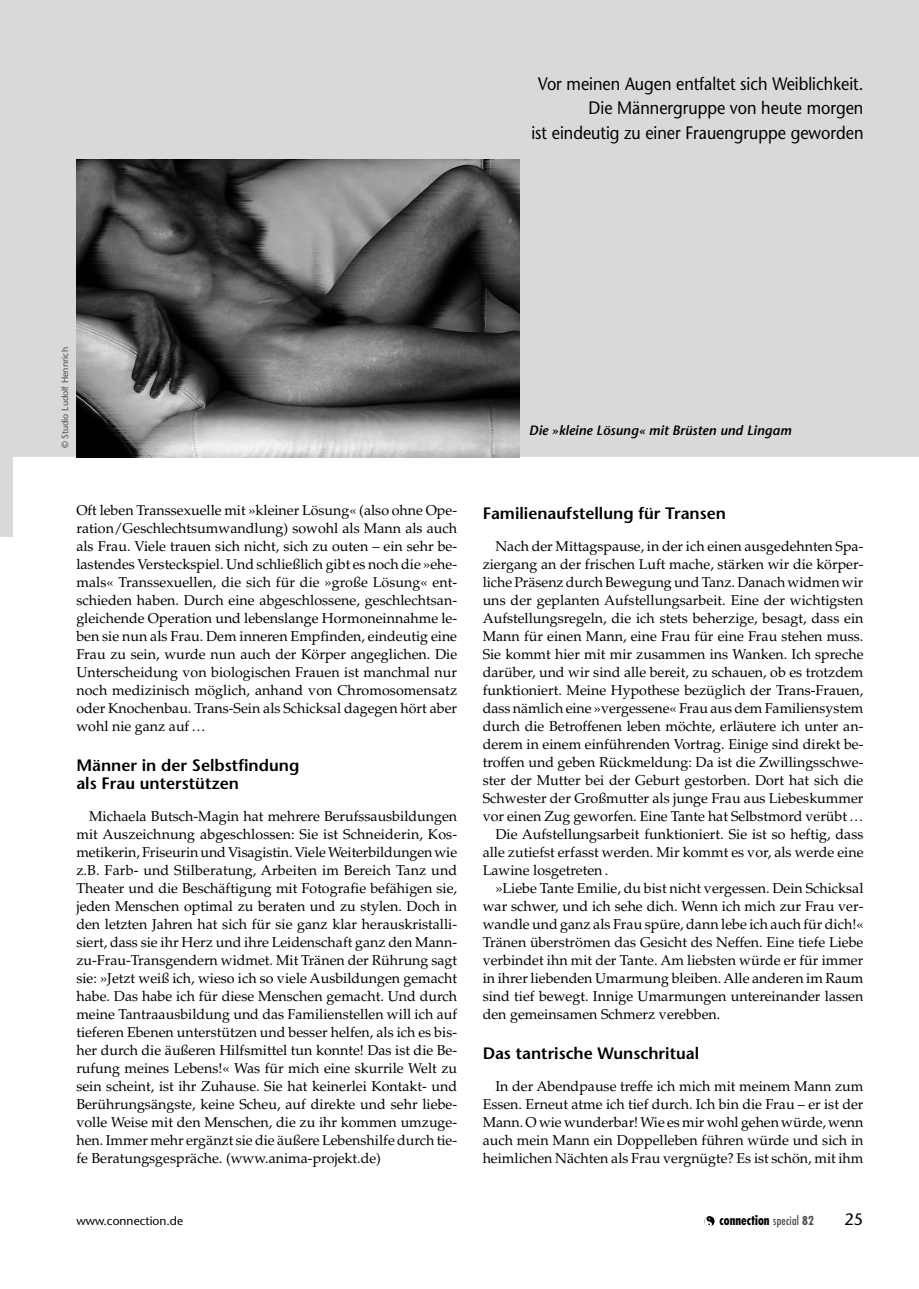
<style>
.page{position:relative;width:919px;height:1289px;background:#fff}
.page>*{position:absolute;margin:0;border:0;box-sizing:border-box;transform-origin:0 0}
.t1{font:18px/24px "Stone Sans";color:#000;text-align:right;scale:.9 1}
.t2{font:600 16.5px/18px "Stone Sans";color:#000}
.t3{font:16.5px "Stone Sans";color:#000}
.t4{font:14.25px/18px "Palatino";color:#000;text-align:justify}
.t5{font:italic 600 13.5px "Stone Sans";color:#000}
.t6{font:700 condensed 13.5px "Futura";color:#000}
.t7{font:12px "Stone Sans";color:#000}
.t8{font:9px "Stone Sans";color:#4d4d4d}
.s1{font-weight:400;font-size:12px;color:#4d4d4d}
.s2{font-size:12px;color:#4d4d4d}
</style>
<div class="page">
<div style="left:13px;top:1px;width:905px;height:456px;background:#d9d9d9"></div>
<div style="left:0;top:1px;width:13px;height:536px;background:#d9d9d9"></div>
<svg style="left:704px;top:1216px;width:11px;height:10px"></svg>
<img style="left:76px;top:159px;width:443px;height:298px">
<p class="t1" style="left:531px;top:74px;width:370px">Vor meinen Augen entfaltet sich Weiblichkeit.<br>Die Männergruppe von heute morgen<br>ist eindeutig zu einer Frauengruppe geworden</p>
<p class="t8" style="left:62px;top:448px;width:103px;rotate:-90deg">© Studio Ludolf Hennrich</p>
<p class="t4" style="left:76px;top:502px;width:382px">Oft leben Transsexuelle mit »kleiner Lösung« (also ohne Ope&shy;ration/Geschlechtsumwandlung) sowohl als Mann als auch als Frau. Viele trauen sich nicht, sich zu outen – ein sehr be&shy;lastendes Versteckspiel. Und schließlich gibt es noch die »ehe&shy;mals« Transsexuellen, die sich für die »große Lösung« ent&shy;schieden haben. Durch eine abgeschlossene, geschlechtsan&shy;gleichende Operation und lebenslange Hormoneinnahme le&shy;ben sie nun als Frau. Dem inneren Empfinden, eindeutig eine Frau zu sein, wurde nun auch der Körper angeglichen. Die Unterscheidung von biologischen Frauen ist manchmal nur noch medizinisch möglich, anhand von Chromosomensatz oder Knochenbau. Trans-Sein als Schicksal dagegen hört aber wohl nie ganz auf …</p>
<p class="t2" style="left:76px;top:758px;width:224px">Männer in der Selbstfindung als Frau unterstützen</p>
<p class="t4" style="left:76px;top:808px;width:382px;text-indent:13px">Michaela Butsch-Magin hat mehrere Berufssausbildungen mit Auszeichnung abgeschlossen: Sie ist Schneiderin, Kos&shy;metikerin, Friseurin und Visagistin. Viele Weiterbildungen wie z.B. Farb- und Stilberatung, Arbeiten im Bereich Tanz und Theater und die Beschäftigung mit Fotografie befähigen sie, jeden Menschen optimal zu beraten und zu stylen. Doch in den letzten Jahren hat sich für sie ganz klar herauskristalli&shy;siert, dass sie ihr Herz und ihre Leidenschaft ganz den Mann&shy;zu-Frau-Transgendern widmet. Mit Tränen der Rührung sagt sie: »Jetzt weiß ich, wieso ich so viele Ausbildungen gemacht habe. Das habe ich für diese Menschen gemacht. Und durch meine Tantraausbildung und das Familienstellen will ich auf tieferen Ebenen unterstützen und besser helfen, als ich es bis&shy;her durch die äußeren Hilfsmittel tun konnte! Das ist die Be&shy;rufung meines Lebens!« Was für mich eine skurrile Welt zu sein scheint, ist ihr Zuhause. Sie hat keinerlei Kontakt- und Berührungsängste, keine Scheu, auf direkte und sehr liebe&shy;volle Weise mit den Menschen, die zu ihr kommen umzuge&shy;hen. Immer mehr ergänzt sie die äußere Lebenshilfe durch tie&shy;fe Beratungsgespräche. (www.anima-projekt.de)</p>
<p class="t5" style="left:529px;top:425px;width:264px">Die »kleine Lösung« mit Brüsten und Lingam</p>
<p class="t2" style="left:482px;top:506px;width:245px">Familienaufstellung für Transen</p>
<p class="t4" style="left:495px;top:538px;width:369px">Nach der Mittagspause, in der ich einen ausgedehnten Spa-</p>
<p class="t4" style="left:482px;top:556px;width:382px">ziergang an der frischen Luft mache, stärken wir die körper-</p>
<p class="t4" style="left:482px;top:574px;width:382px">liche Präsenz durch Bewegung und Tanz. Danach widmen wir</p>
<p class="t4" style="left:482px;top:592px;width:382px">uns der geplanten Aufstellungsarbeit. Eine der wichtigsten</p>
<p class="t4" style="left:482px;top:610px;width:382px">Aufstellungsregeln, die ich stets beherzige, besagt, dass ein</p>
<p class="t4" style="left:482px;top:628px;width:382px">Mann für einen Mann, eine Frau für eine Frau stehen muss.</p>
<p class="t4" style="left:482px;top:646px;width:382px">Sie kommt hier mit mir zusammen ins Wanken. Ich spreche</p>
<p class="t4" style="left:482px;top:664px;width:382px">darüber, und wir sind alle bereit, zu schauen, ob es trotzdem</p>
<p class="t4" style="left:482px;top:682px;width:382px">funktioniert. Meine Hypothese bezüglich der Trans-Frauen,</p>
<p class="t4" style="left:482px;top:700px;width:382px">dass nämlich eine »vergessene« Frau aus dem Familiensystem</p>
<p class="t4" style="left:482px;top:718px;width:382px">durch die Betroffenen leben möchte, erläutere ich unter an-</p>
<p class="t4" style="left:482px;top:736px;width:382px">derem in einem einführenden Vortrag. Einige sind direkt be-</p>
<p class="t4" style="left:482px;top:754px;width:382px">troffen und geben Rückmeldung: Da ist die Zwillingsschwe-</p>
<p class="t4" style="left:482px;top:772px;width:382px">ster der Mutter bei der Geburt gestorben. Dort hat sich die</p>
<p class="t4" style="left:482px;top:790px;width:382px">Schwester der Großmutter als junge Frau aus Liebeskummer</p>
<p class="t4" style="left:482px;top:808px;width:382px">vor einen Zug geworfen. Eine Tante hat Selbstmord verübt …</p>
<p class="t4" style="left:495px;top:826px;width:369px">Die Aufstellungsarbeit funktioniert. Sie ist so heftig, dass</p>
<p class="t4" style="left:482px;top:844px;width:382px">alle zutiefst erfasst werden. Mir kommt es vor, als werde eine</p>
<p class="t4" style="left:482px;top:862px;width:127px">Lawine losgetreten .</p>
<p class="t4" style="left:495px;top:880px;width:369px">»Liebe Tante Emilie, du bist nicht vergessen. Dein Schicksal</p>
<p class="t4" style="left:482px;top:898px;width:382px">war schwer, und ich sehe dich. Wenn ich mich zur Frau ver-</p>
<p class="t4" style="left:482px;top:916px;width:382px">wandle und ganz als Frau spüre, dann lebe ich auch für dich!«</p>
<p class="t4" style="left:482px;top:934px;width:382px">Tränen überströmen das Gesicht des Neffen. Eine tiefe Liebe</p>
<p class="t4" style="left:482px;top:952px;width:382px">verbindet ihn mit der Tante. Am liebsten würde er für immer</p>
<p class="t4" style="left:482px;top:970px;width:382px">in ihrer liebenden Umarmung bleiben. Alle anderen im Raum</p>
<p class="t4" style="left:482px;top:988px;width:382px">sind tief bewegt. Innige Umarmungen untereinander lassen</p>
<p class="t4" style="left:482px;top:1006px;width:239px">den gemeinsamen Schmerz verebben.</p>
<p class="t2" style="left:482px;top:1046px;width:218px">Das tantrische Wunschritual</p>
<p class="t4" style="left:482px;top:1078px;width:382px;text-indent:13px">In der Abendpause treffe ich mich mit meinem Mann zum Essen. Erneut atme ich tief durch. Ich bin die Frau – er ist der Mann. O wie wunderbar! Wie es mir wohl gehen würde, wenn auch mein Mann ein Doppelleben führen würde und sich in heimlichen Nächten als Frau vergnügte? Es ist schön, mit ihm</p>
<p class="t7" style="left:76px;top:1216px;width:108px">www.connection.de</p>
<p class="t6" style="left:719px;top:1214px;width:96px">connection <span class="s1">special</span> <span class="s2">82</span></p>
<p class="t3" style="left:844px;top:1212px;width:20px">25</p>
</div>
